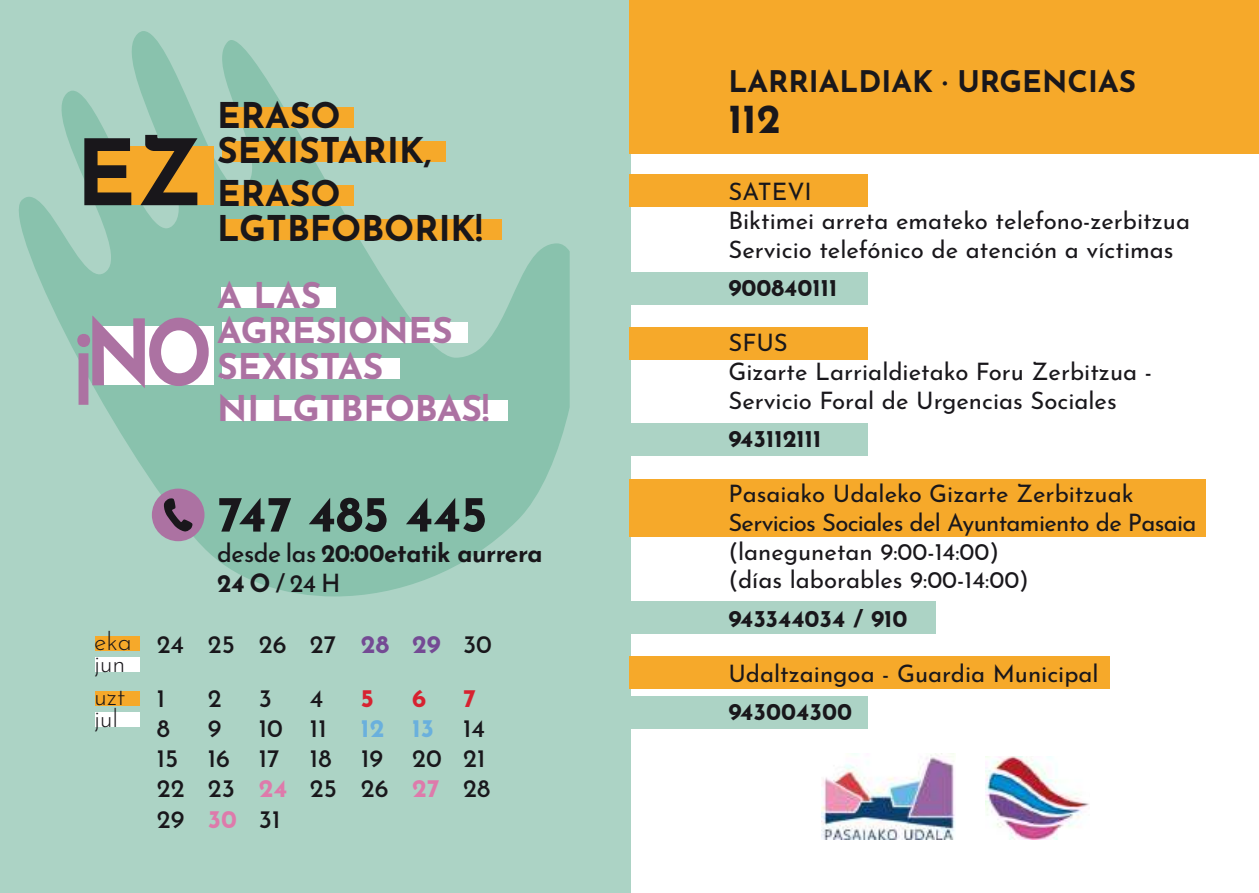
<style>
.page{position:relative;width:1259px;height:893px;background:#fff}
.page>*{position:absolute;margin:0;border:0;box-sizing:border-box;transform-origin:0 0}
.t1{font:700 90.9px "Josefin Sans";color:#ac72a2;scale:.87 1}
.t2{font:700 90.9px "Josefin Sans";color:#19171b}
.t3{font:700 50.4px "Josefin Sans";color:#19171b}
.t4{font:700 41.1px "Josefin Sans";color:#19171b}
.t5{font:700 35.4px/35.4px "Josefin Sans";color:#ac72a2}
.t6{font:700 35.4px/35.4px "Josefin Sans";color:#19171b}
.t7{font:700 29.7px "Josefin Sans";color:#19171b}
.t8{font:500 25.2px/30.3px "Josefin Sans";color:#19171b}
.t9{font:700 25.2px/30.3px "Josefin Sans";letter-spacing:-.02em;color:#19171b}
.t10{font:300 25.2px/21.6px "Josefin Sans";color:#19171b}
.t11{font:700 25.2px "Josefin Sans";color:#d72230}
.t12{font:24px/28.8px "Josefin Sans";color:#19171b}
.t13{font:700 24px "Josefin Sans";color:#19171b}
.s1{font-weight:500}
.s2{font-weight:700;color:#744a94}
.s3{font-weight:700;color:#6ab0dd}
.s4{font-weight:700;color:#de7aab}
</style>
<div class="page">
<div style="left:0;top:0;width:630px;height:893px;background:#acd3c5"></div>
<svg style="left:19px;top:31px;width:550px;height:565px"></svg>
<div style="left:222px;top:141px;width:223px;height:21px;background:#f6a92a"></div>
<div style="left:222px;top:322px;width:245px;height:21px;background:#fff"></div>
<div style="left:222px;top:219px;width:279px;height:21px;background:#f6a92a"></div>
<div style="left:222px;top:400px;width:285px;height:21px;background:#fff"></div>
<div style="left:222px;top:107px;width:131px;height:21px;background:#f6a92a"></div>
<div style="left:222px;top:287px;width:114px;height:21px;background:#fff"></div>
<div style="left:222px;top:185px;width:131px;height:20px;background:#f6a92a"></div>
<div style="left:222px;top:358px;width:178px;height:21px;background:#fff"></div>
<div style="left:94px;top:146px;width:119px;height:59px;background:#f6a92a"></div>
<div style="left:94px;top:326px;width:119px;height:59px;background:#fff"></div>
<div style="left:152px;top:489px;width:52px;height:52px;background:#ac72a2;border-radius:50%"></div>
<svg style="left:164px;top:498px;width:29px;height:34px"></svg>
<div style="left:95px;top:636px;width:45px;height:15px;background:#f6a92a"></div>
<div style="left:95px;top:658px;width:45px;height:14px;background:#fff"></div>
<div style="left:95px;top:691px;width:45px;height:14px;background:#f6a92a"></div>
<div style="left:95px;top:712px;width:45px;height:15px;background:#fff"></div>
<div style="left:629px;top:272px;width:239px;height:33px;background:#acd3c5"></div>
<div style="left:629px;top:696px;width:239px;height:33px;background:#acd3c5"></div>
<div style="left:629px;top:423px;width:239px;height:33px;background:#acd3c5"></div>
<div style="left:629px;top:601px;width:306px;height:33px;background:#acd3c5"></div>
<div style="left:629px;top:174px;width:239px;height:33px;background:#f6a92a"></div>
<div style="left:629px;top:656px;width:481px;height:33px;background:#f6a92a"></div>
<div style="left:629px;top:327px;width:239px;height:33px;background:#f6a92a"></div>
<div style="left:629px;top:479px;width:577px;height:58px;background:#f6a92a"></div>
<div style="left:629px;top:0;width:630px;height:153px;background:#f6a92a"></div>
<img style="left:822px;top:753px;width:133px;height:86px">
<img style="left:985px;top:756px;width:105px;height:83px">
<h1 class="t2" style="left:76px;top:106px;width:128px">EZ</h1>
<h1 class="t1" style="left:76px;top:286px;width:159px">¡NO</h1>
<h3 class="t6" style="left:217px;top:95px;width:215px">ERASO<br>SEXISTARIK,</h3>
<h3 class="t6" style="left:217px;top:173px;width:267px">ERASO<br>LGTBFOBORIK!</h3>
<h3 class="t5" style="left:217px;top:275px;width:237px">A LAS<br>AGRESIONES<br>SEXISTAS</h3>
<h3 class="t5" style="left:217px;top:388px;width:274px">NI LGTBFOBAS!</h3>
<h2 class="t3" style="left:217px;top:476px;width:271px">747 485 445</h2>
<p class="t9" style="left:217px;top:536px;width:327px"><span class="s1">desde las</span> 20:00etatik aurrera<br>24O<span class="s1">/24H</span></p>
<p class="t10" style="left:94px;top:629px;width:39px">eka jun</p>
<p class="t10" style="left:94px;top:684px;width:33px">uzt jul</p>
<p class="t8" style="left:157px;top:615px;width:337px;line-height:54px">24 25 26 27 <span class="s2">28 29</span> 30<br>1</p>
<p class="t8" style="left:208px;top:680px;width:15px">2</p>
<p class="t8" style="left:259px;top:680px;width:15px">3</p>
<p class="t8" style="left:310px;top:680px;width:15px">4</p>
<p class="t11" style="left:361px;top:679px;width:15px">5</p>
<p class="t11" style="left:412px;top:679px;width:16px">6</p>
<p class="t11" style="left:463px;top:679px;width:14px">7</p>
<p class="t8" style="left:157px;top:711px;width:335px;text-indent:204px"><span class="s3">12 13</span> 14<br>15 16 17 18 19 20 21<br>22 23 <span class="s4">24</span> 25 26 <span class="s4">27</span> 28<br>29 <span class="s4">30</span> 31</p>
<p class="t8" style="left:157px;top:711px;width:15px">8</p>
<p class="t8" style="left:208px;top:711px;width:15px">9</p>
<p class="t8" style="left:259px;top:711px;width:69px">10 11</p>
<p class="t7" style="left:728px;top:60px;width:409px">LARRIALDIAK · URGENCIAS</p>
<h3 class="t4" style="left:728px;top:88px;width:54px">112</h3>
<p class="t12" style="left:728px;top:176px;width:463px">SATEVI<br>Biktimei arreta emateko telefono-zerbitzua<br>Servicio telefónico de atención a víctimas</p>
<p class="t13" style="left:728px;top:270px;width:110px">900840111</p>
<p class="t12" style="left:728px;top:327px;width:425px">SFUS<br>Gizarte Larrialdietako Foru Zerbitzua -<br>Servicio Foral de Urgencias Sociales</p>
<p class="t13" style="left:728px;top:421px;width:94px">943112111</p>
<p class="t12" style="left:728px;top:477px;width:469px">Pasaiako Udaleko Gizarte Zerbitzuak Servicios Sociales del Ayuntamiento de Pasaia (lanegunetan 9:00-14:00)<br>(días laborables 9:00-14:00)</p>
<p class="t13" style="left:728px;top:601px;width:181px">943344034 / 910</p>
<p class="t12" style="left:728px;top:657px;width:372px">Udaltzaingoa - Guardia Municipal</p>
<p class="t13" style="left:728px;top:694px;width:125px">943004300</p>
</div>
